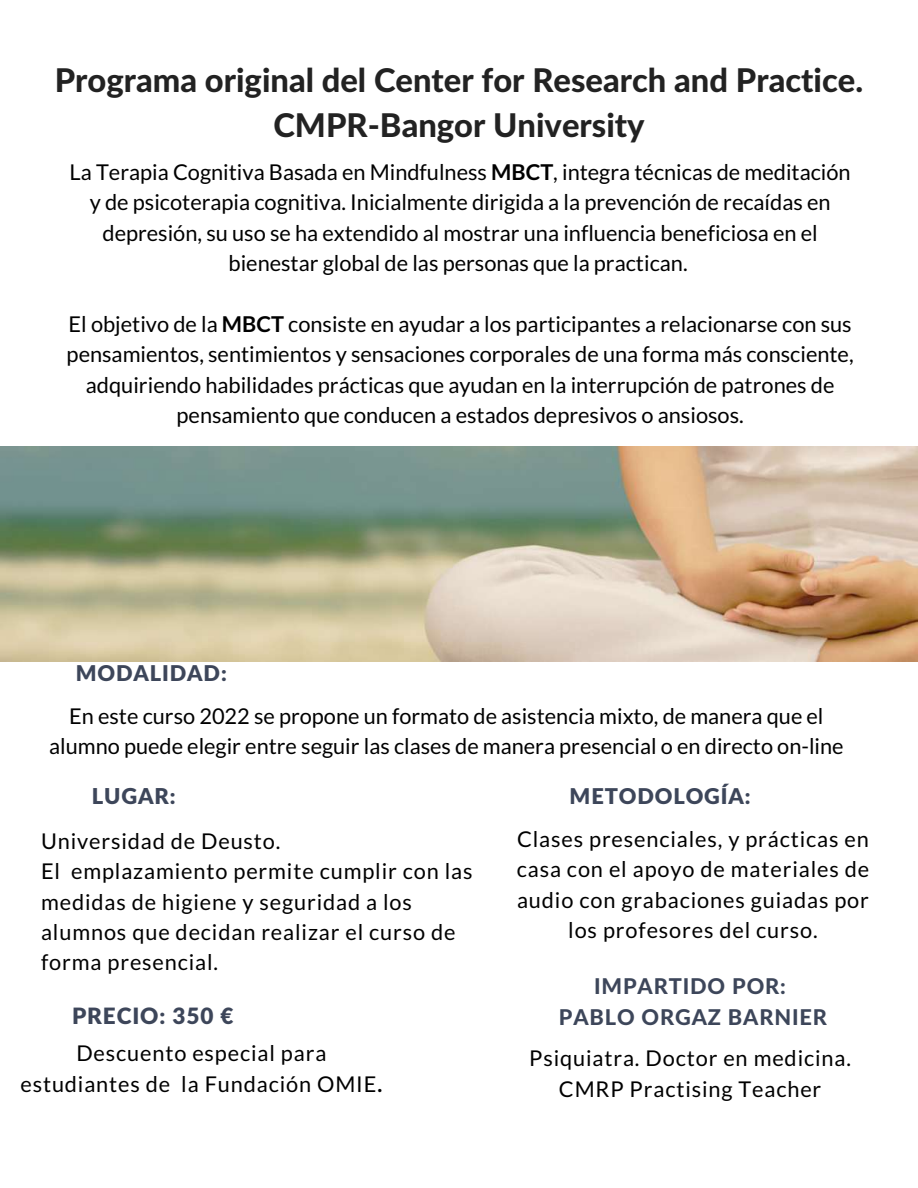
<style>
.page{position:relative;width:918px;height:1188px;background:#fff}
.page>*{position:absolute;margin:0;border:0;box-sizing:border-box;transform-origin:0 0}
.t1{font:800 32.7px/45px "Lato Latin";color:#222;text-align:center}
.t2{font:900 22.5px "Lato Latin";letter-spacing:.04em;color:#3d465a}
.t3{font:900 21.9px "Lato Latin";letter-spacing:.04em;color:#3d465a}
.t4{font:21.75px/30.3px "Lato";color:#000;text-align:center}
.t5{font:21.75px/30.3px "Lato";letter-spacing:.04em;color:#000;text-align:center}
.t6{font:800 21.75px/30.3px "Lato Latin";letter-spacing:.04em;color:#3d465a;text-align:center}
.t7{font:900 21.75px "Lato Latin";letter-spacing:.04em;color:#3d465a}
.s1{font-weight:700}
</style>
<div class="page">
<img style="left:0;top:446px;width:918px;height:215px">
<h1 class="t1" style="left:55px;top:60px;width:810px">Programa original del Center for Research and Practice.<br>CMPR-Bangor University</h1>
<p class="t4" style="left:70px;top:156px;width:783px">La Terapia Cognitiva Basada en Mindfulness <span class="s1">MBCT</span>, integra técnicas de meditación y de psicoterapia cognitiva. Inicialmente dirigida a la prevención de recaídas en depresión, su uso se ha extendido al mostrar una influencia beneficiosa en el bienestar global de las personas que la practican.</p>
<p class="t4" style="left:67px;top:308px;width:789px">El objetivo de la <span class="s1">MBCT</span> consiste en ayudar a los participantes a relacionarse con sus pensamientos, sentimientos y sensaciones corporales de una forma más consciente, adquiriendo habilidades prácticas que ayudan en la interrupción de patrones de pensamiento que conducen a estados depresivos o ansiosos.</p>
<p class="t7" style="left:76px;top:663px;width:152px">MODALIDAD:</p>
<p class="t4" style="left:49px;top:700px;width:796px">En este curso 2022 se propone un formato de asistencia mixto, de manera que el alumno puede elegir entre seguir las clases de manera presencial o en directo on-line</p>
<p class="t3" style="left:92px;top:786px;width:85px">LUGAR:</p>
<p class="t5" style="left:41px;top:825px;width:433px;text-align:left">Universidad de Deusto.<br>El emplazamiento permite cumplir con las medidas de higiene y seguridad a los alumnos que decidan realizar el curso de forma presencial.</p>
<p class="t2" style="left:72px;top:1005px;width:163px">PRECIO: 350 €</p>
<p class="t7" style="left:570px;top:787px;width:182px">METODOLOGÍA:</p>
<p class="t5" style="left:517px;top:823px;width:354px">Clases presenciales, y prácticas en casa con el apoyo de materiales de audio con grabaciones guiadas por los profesores del curso.</p>
<p class="t6" style="left:559px;top:973px;width:270px">IMPARTIDO POR:<br>PABLO ORGAZ BARNIER</p>
<p class="t5" style="left:20px;top:1038px;width:363px">Descuento especial para estudiantes de la Fundación OMIE<span class="s1">.</span></p>
<p class="t5" style="left:529px;top:1043px;width:323px">Psiquiatra. Doctor en medicina.<br>CMRP Practising Teacher</p>
</div>
